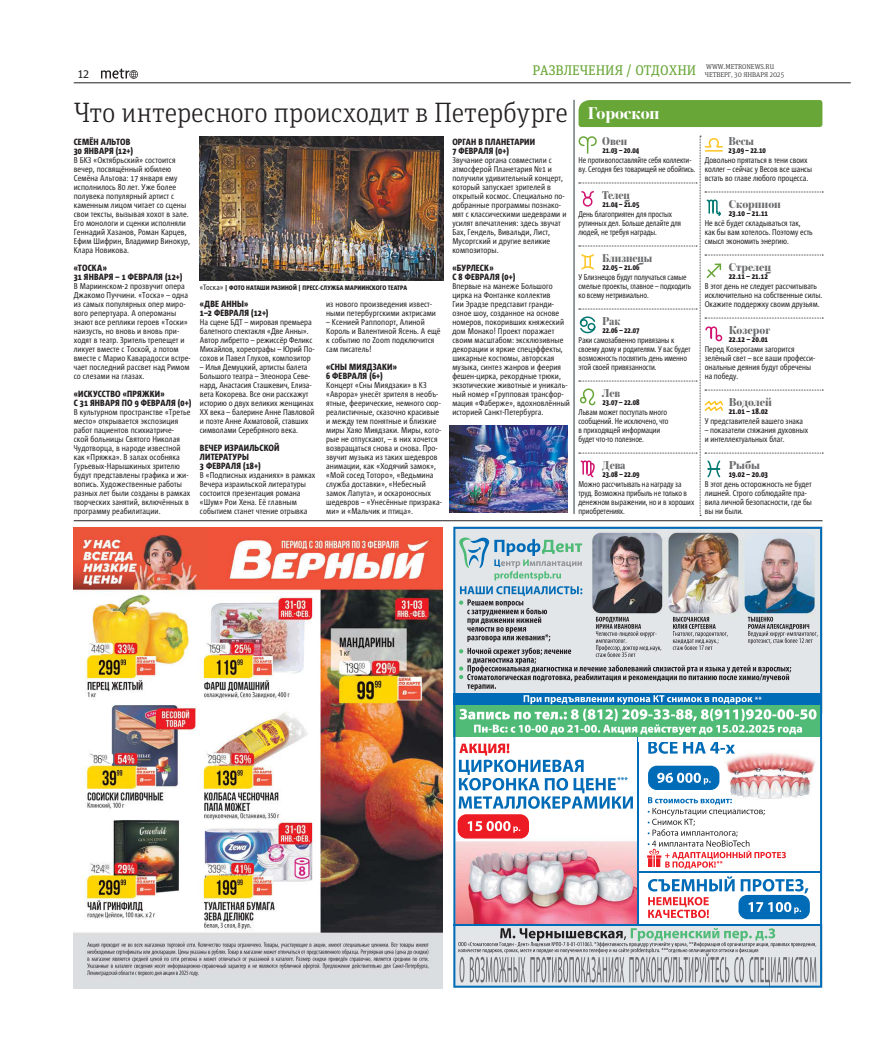
<style>
.page{position:relative;width:882px;height:1052px;background:#fff}
.page>*{position:absolute;margin:0;border:0;box-sizing:border-box;transform-origin:0 0}
.t1{font:300 28px "Unit Slab";color:#231f20}
.t2{font:700 18px "Austin Cyr";color:#fff}
.t3{font:800 12px "Austin Cyr";letter-spacing:-.005em;color:#6d6e70}
.t4{font:800 12px "Austin Cyr";letter-spacing:-.005em;color:#6d6e70;scale:.93 1}
.t5{font:12px "Unit Slab";color:#231f20}
.t6{font:800 9px/9px "Corpid Cd OT";letter-spacing:.02em;color:#231f20}
.t7{font:8.4px/9px "Corpid Cd OT";letter-spacing:.01em;color:#231f20}
.t8{font:8.4px/9px "Corpid Cd OT";letter-spacing:-.01em;color:#231f20;scale:.93 1}
.t9{font:800 8px "Corpid Cd OT";letter-spacing:.005em;color:#231f20;scale:.93 1}
.t10{font:800 8px "Corpid Cd OT";letter-spacing:.005em;color:#231f20}
.t11{font:300 7px/8px "Unit Slab";color:#231f20}
.t12{font:800 6.5px "Corpid Cd OT";letter-spacing:.02em;color:#231f20}
.s1{font-weight:400;font-size:7.8px}
</style>
<div class="page">
<hr style="left:74px;top:83px;width:776px;height:1px;background:#231f20">
<svg style="left:101px;top:68px;width:37px;height:11px"></svg>
<img style="left:200px;top:137px;width:244px;height:144px">
<hr style="left:74px;top:520px;width:748px;height:1px;background:#231f20">
<div style="left:578px;top:100px;width:244px;height:27px;background:#69a638"></div>
<svg style="left:578px;top:135px;width:245px;height:381px"></svg>
<img style="left:450px;top:425px;width:117px;height:88px">
<img style="left:74px;top:527px;width:368px;height:461px">
<img style="left:453px;top:527px;width:369px;height:460px">
<hr style="left:453px;top:924px;width:369px;height:2px;background:#006bb6">
<svg style="left:459px;top:536px;width:123px;height:44px"></svg>
<div style="left:457px;top:814px;width:72px;height:24px;background:#ed1c24;border-radius:9px"></div>
<svg style="left:467px;top:821px;width:53px;height:11px"></svg>
<svg style="left:458px;top:743px;width:175px;height:66px"></svg>
<svg style="left:459px;top:586px;width:358px;height:149px"></svg>
<p class="t5" style="left:78px;top:70px;width:13px">12</p>
<p class="t11" style="left:532px;top:63px;width:253px;text-indent:174px">WWW.METRONEWS.RU<br><sup>РАЗВЛЕЧЕНИЯ</sup> <sup>/</sup> <sup>ОТДОХНИ</sup> ЧЕТВЕРГ, 30 ЯНВАРЯ 2025</p>
<p class="t1" style="left:74px;top:102px;width:496px">Что интересного происходит в Петербурге</p>
<p class="t6" style="left:74px;top:138px;width:61px">СЕМЁН АЛЬТОВ<br>30 ЯНВАРЯ (12+)</p>
<p class="t7" style="left:74px;top:156px;width:118px">В БКЗ «Октябрьский» состоится вечер, посвящённый юбилею<br>Семёна Альтова: 17 января ему исполнилось 80 лет. Уже более полувека популярный артист с каменным лицом читает со сцены свои тексты, вызывая хохот в зале.<br>Его монологи и сценки исполняли<br>Геннадий Хазанов, Роман Карцев,<br>Ефим Шифрин, Владимир Винокур,<br>Клара Новикова.</p>
<p class="t6" style="left:74px;top:264px;width:110px">«ТОСКА»<br>31 ЯНВАРЯ – 1 ФЕВРАЛЯ (12+)</p>
<p class="t7" style="left:74px;top:282px;width:118px">В Мариинском-2 прозвучит опера<br>Джакомо Пуччини. «Тоска» – одна из самых популярных опер миро&shy;вого репертуара. А опероманы знают все реплики героев «Тоски» наизусть, но вновь и вновь при&shy;ходят в театр. Зритель трепещет и ликует вместе с Тоской, а потом вместе с Марио Каварадосси встре&shy;чает последний рассвет над Римом со слезами на глазах.</p>
<p class="t6" style="left:74px;top:390px;width:119px">«ИСКУССТВО «ПРЯЖКИ»<br>С 31 ЯНВАРЯ ПО 9 ФЕВРАЛЯ (0+)</p>
<p class="t7" style="left:74px;top:408px;width:118px">В культурном пространстве «Третье место» открывается экспозиция работ пациентов психиатриче&shy;ской больницы Святого Николая<br>Чудотворца, в народе известной как «Пряжка». В залах особняка<br>Гурьевых-Нарышкиных зрителю будут представлены графика и жи&shy;вопись. Художественные работы разных лет были созданы в рамках творческих занятий, включённых в программу реабилитации.</p>
<p class="t12" style="left:200px;top:284px;width:209px"><span class="s1">«Тоска»</span> | ФОТО НАТАШИ РАЗИНОЙ | ПРЕСС-СЛУЖБА МАРИИНСКОГО ТЕАТРА</p>
<p class="t6" style="left:200px;top:300px;width:70px">«ДВЕ АННЫ»<br>1–2 ФЕВРАЛЯ (12+)</p>
<p class="t7" style="left:200px;top:318px;width:116px">На сцене БДТ – мировая премьера балетного спектакля «Две Анны».<br>Автор либретто – режиссёр Феликс<br>Михайлов, хореографы – Юрий По&shy;сохов и Павел Глухов, композитор</p>
<p class="t7" style="left:200px;top:363px;width:116px">– Илья Демуцкий, артисты балета<br>Большого театра – Элеонора Севе&shy;нард, Анастасия Сташкевич, Елиза&shy;вета Кокорева. Все они расскажут историю о двух великих женщинах<br>XX века – балерине Анне Павловой и поэте Анне Ахматовой, ставших символами Серебряного века.</p>
<p class="t6" style="left:200px;top:444px;width:81px">ВЕЧЕР ИЗРАИЛЬСКОЙ<br>ЛИТЕРАТУРЫ<br>3 ФЕВРАЛЯ (18+)</p>
<p class="t7" style="left:200px;top:471px;width:117px">В «Подписных изданиях» в рамках<br>Вечера израильской литературы состоится презентация романа «Шум» Рои Хена. Её главным событием станет чтение отрывка</p>
<p class="t7" style="left:326px;top:300px;width:111px">из нового произведения извест&shy;ными петербургскими актрисами</p>
<p class="t7" style="left:326px;top:318px;width:116px">– Ксенией Раппопорт, Алиной<br>Король и Валентиной Ясень. А ещё к событию по Zoom подключится сам писатель!</p>
<p class="t6" style="left:326px;top:363px;width:72px">«СНЫ МИЯДЗАКИ»<br>6 ФЕВРАЛЯ (6+)</p>
<p class="t7" style="left:326px;top:381px;width:117px">Концерт «Сны Миядзаки» в КЗ «Аврора» унесёт зрителя в необъ&shy;ятные, феерические, немного сюр&shy;реалистичные, сказочно красивые и между тем понятные и близкие миры Хаяо Миядзаки. Миры, кото&shy;рые не отпускают, – в них хочется возвращаться снова и снова. Про&shy;звучит музыка из таких шедевров анимации, как «Ходячий замок», «Мой сосед Тоторо», «Ведьмина служба доставки», «Небесный замок Лапута», и оскароносных шедевров – «Унесённые призрака&shy;ми» и «Мальчик и птица».</p>
<p class="t6" style="left:452px;top:138px;width:84px">ОРГАН В ПЛАНЕТАРИИ<br>7 ФЕВРАЛЯ (0+)</p>
<p class="t7" style="left:452px;top:156px;width:116px">Звучание органа совместили с атмосферой Планетария №1 и получили удивительный концерт, который запускает зрителей в открытый космос. Специально по&shy;добранные программы познако&shy;мят с классическими шедеврами и усилят впечатления: здесь звучат<br>Бах, Гендель, Вивальди, Лист,<br>Мусоргский и другие великие композиторы.</p>
<p class="t6" style="left:452px;top:264px;width:64px">«БУРЛЕСК»<br>С 8 ФЕВРАЛЯ (0+)</p>
<p class="t7" style="left:452px;top:282px;width:119px">Впервые на манеже Большого цирка на Фонтанке коллектив<br>Гии Эрадзе представит гранди&shy;озное шоу, созданное на основе номеров, покоривших княжеский дом Монако! Проект поражает своим масштабом: эксклюзивные декорации и яркие спецэффекты, шикарные костюмы, авторская музыка, синтез жанров и феерия фешен-цирка, рекордные трюки, экзотические животные и уникаль&shy;ный номер «Групповая трансфор&shy;мация «Фаберже», вдохновлённый историей Санкт-Петербурга.</p>
<p class="t2" style="left:587px;top:106px;width:73px">Гороскоп</p>
<p class="t4" style="left:602px;top:136px;width:28px">Овен</p>
<p class="t9" style="left:602px;top:146px;width:41px">21.03 – 20.04</p>
<p class="t8" style="left:578px;top:156px;width:127px">Не противопоставляйте себя коллекти&shy;ву. Сегодня без товарищей не обойтись.</p>
<p class="t4" style="left:602px;top:190px;width:31px">Телец</p>
<p class="t9" style="left:602px;top:200px;width:41px">21.04 – 21.05</p>
<p class="t8" style="left:578px;top:210px;width:112px">День благоприятен для простых рутинных дел. Больше делайте для людей, не требуя награды.</p>
<p class="t4" style="left:602px;top:253px;width:55px">Близнецы</p>
<p class="t9" style="left:602px;top:263px;width:41px">22.05 – 21.06</p>
<p class="t8" style="left:578px;top:273px;width:122px">У Близнецов будут получаться самые смелые проекты, главное – подходить ко всему нетривиально.</p>
<p class="t4" style="left:602px;top:316px;width:21px">Рак</p>
<p class="t9" style="left:602px;top:326px;width:41px">22.06 – 22.07</p>
<p class="t8" style="left:578px;top:336px;width:122px">Раки самозабвенно привязаны к своему дому и родителям. У вас будет возможность посвятить день именно этой своей привязанности.</p>
<p class="t4" style="left:602px;top:388px;width:21px">Лев</p>
<p class="t9" style="left:602px;top:398px;width:41px">23.07 – 22.08</p>
<p class="t8" style="left:578px;top:408px;width:98px">Львам может поступать много сообщений. Не исключено, что в приходящей информации будет что-то полезное.</p>
<p class="t4" style="left:602px;top:460px;width:27px">Дева</p>
<p class="t9" style="left:602px;top:470px;width:42px">23.08 – 22.09</p>
<p class="t8" style="left:578px;top:480px;width:126px">Можно рассчитывать на награду за труд. Возможна прибыль не только в денежном выражении, но и в хороших приобретениях.</p>
<p class="t4" style="left:728px;top:136px;width:29px">Весы</p>
<p class="t9" style="left:728px;top:146px;width:41px">23.09 – 22.10</p>
<p class="t7" style="left:704px;top:156px;width:109px">Довольно прятаться в тени своих коллег – сейчас у Весов все шансы встать во главе любого процесса.</p>
<p class="t3" style="left:728px;top:199px;width:54px">Скорпион</p>
<p class="t10" style="left:728px;top:209px;width:41px">23.10 – 21.11</p>
<p class="t7" style="left:704px;top:219px;width:109px">Не всё будет складываться так, как бы вам хотелось. Поэтому есть смысл экономить энергию.</p>
<p class="t3" style="left:728px;top:262px;width:44px">Стрелец</p>
<p class="t10" style="left:728px;top:272px;width:41px">22.11 – 21.12</p>
<p class="t7" style="left:704px;top:282px;width:119px">В этот день не следует рассчитывать исключительно на собственные силы.<br>Окажите поддержку своим друзьям.</p>
<p class="t3" style="left:728px;top:325px;width:43px">Козерог</p>
<p class="t10" style="left:728px;top:335px;width:41px">22.12 – 20.01</p>
<p class="t7" style="left:704px;top:345px;width:112px">Перед Козерогами загорится зелёный свет – все ваши професси&shy;ональные деяния будут обречены на победу.</p>
<p class="t3" style="left:728px;top:397px;width:45px">Водолей</p>
<p class="t10" style="left:728px;top:407px;width:41px">21.01 – 18.02</p>
<p class="t7" style="left:704px;top:417px;width:100px">У представителей вашего знака</p>
<p class="t7" style="left:704px;top:426px;width:105px">– показатели стяжания духовных и интеллектуальных благ.</p>
<p class="t3" style="left:728px;top:460px;width:33px">Рыбы</p>
<p class="t10" style="left:728px;top:470px;width:41px">19.02 – 20.03</p>
<p class="t7" style="left:704px;top:480px;width:109px">В этот день осторожность не будет лишней. Строго соблюдайте пра&shy;вила личной безопасности, где бы вы ни были.</p>
</div>
